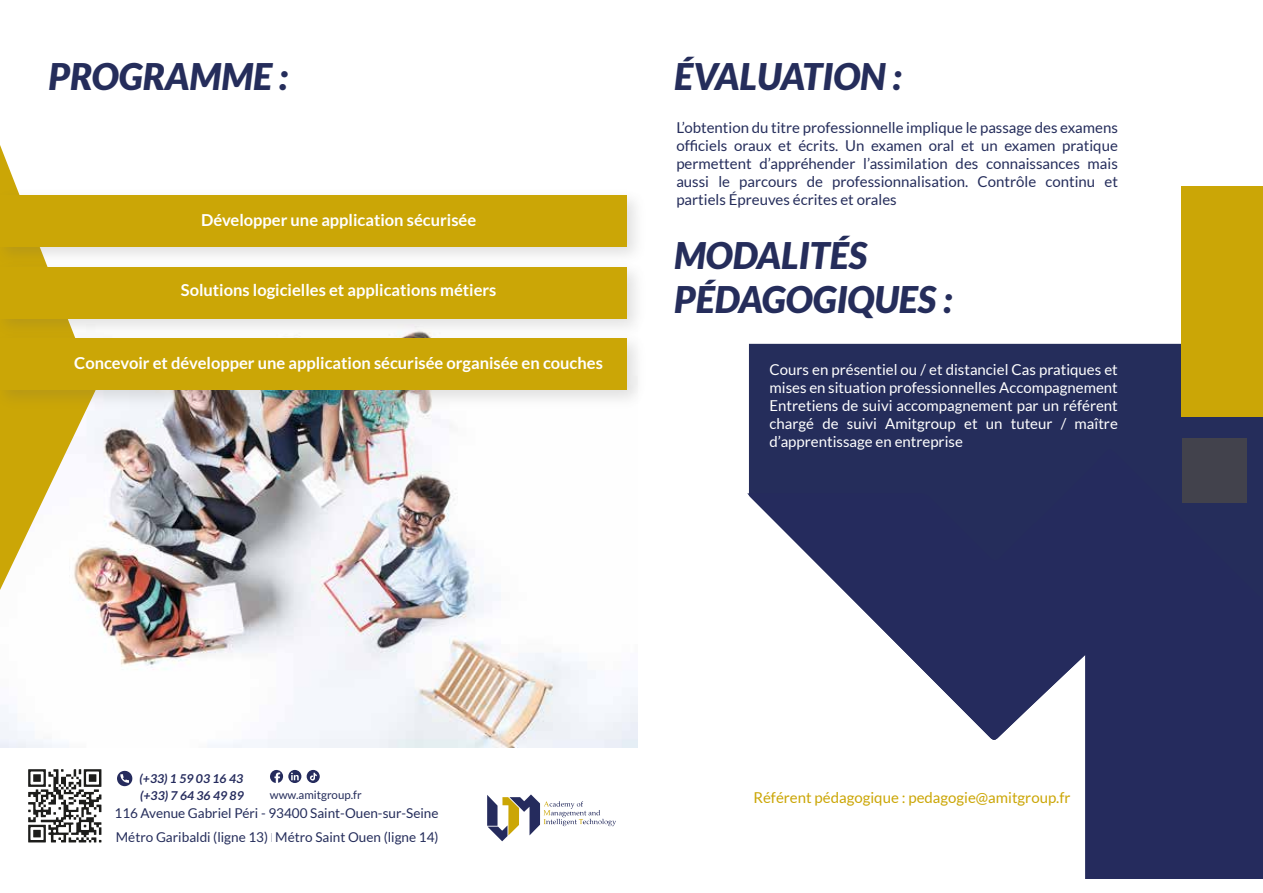
<style>
.page{position:relative;width:1263px;height:893px;background:#fff}
.page>*{position:absolute;margin:0;border:0;box-sizing:border-box;transform-origin:0 0}
.t1{font:italic 900 36.75px/44.1px "Lato";color:#252d5b}
.t2{font:700 16.5px "Lato";color:#fff}
.t3{font:15px/18px "Lato";color:#252d5b;text-align:justify}
.t4{font:15px/18px "Lato";color:#fff;text-align:justify}
.t5{font:15px "Lato";color:#cba606}
.t6{font:13.5px/23.5px "Lato";color:#252d5b}
.t7{font:italic 700 12.3px/17px "Lato";color:#252b5d}
.t8{font:11.55px "Lato";color:#252d5b}
</style>
<div class="page">
<img style="left:0;top:415px;width:637px;height:332px">
<svg style="left:28px;top:769px;width:74px;height:74px"></svg>
<svg style="left:307px;top:770px;width:13px;height:13px"></svg>
<svg style="left:270px;top:769px;width:31px;height:14px"></svg>
<svg style="left:117px;top:771px;width:15px;height:15px"></svg>
<svg style="left:487px;top:794px;width:129px;height:47px"></svg>
<div style="left:749px;top:344px;width:514px;height:104px;background:#252d5b"></div>
<svg style="left:0;top:145px;width:96px;height:445px"></svg>
<div style="left:1182px;top:438px;width:64px;height:64px;background:#42424c"></div>
<div style="left:1182px;top:187px;width:81px;height:230px;background:#cba606"></div>
<svg style="left:747px;top:448px;width:516px;height:431px;fill:#252d5d"></svg>
<img style="left:0;top:183px;width:636px;height:72px">
<div style="left:0;top:195px;width:627px;height:52px;background:#cba606"></div>
<img style="left:0;top:255px;width:636px;height:71px">
<div style="left:0;top:267px;width:627px;height:51px;background:#cba606"></div>
<img style="left:0;top:326px;width:638px;height:89px">
<div style="left:0;top:339px;width:627px;height:51px;background:#cba606"></div>
<h1 class="t1" style="left:48px;top:55px;width:241px">PROGRAMME :</h1>
<p class="t2" style="left:201px;top:210px;width:276px">Développer une application sécurisée</p>
<p class="t2" style="left:181px;top:280px;width:317px">Solutions logicielles et applications métiers</p>
<p class="t2" style="left:74px;top:353px;width:530px">Concevoir et développer une application sécurisée organisée en couches</p>
<h1 class="t1" style="left:674px;top:55px;width:229px">ÉVALUATION :</h1>
<p class="t3" style="left:676px;top:118px;width:443px">L’obtention du titre professionnelle implique le passage des examens officiels oraux et écrits. Un examen oral et un examen pratique permettent d’appréhender l’assimilation des connaissances mais aussi le parcours de professionnalisation. Contrôle continu et partiels Épreuves écrites et orales</p>
<h1 class="t1" style="left:674px;top:234px;width:279px">MODALITÉS<br>PÉDAGOGIQUES :</h1>
<p class="t4" style="left:769px;top:361px;width:350px">Cours en présentiel ou / et distanciel Cas pratiques et mises en situation professionnelles Accompagnement Entretiens de suivi accompagnement par un référent chargé de suivi Amitgroup et un tuteur / maître d’apprentissage en entreprise</p>
<p class="t7" style="left:140px;top:770px;width:106px">(+33) 1 59 03 16 43 (+33) 7 64 36 49 89</p>
<p class="t6" style="left:114px;top:801px;width:326px">116 Avenue Gabriel Péri - 93400 Saint-Ouen-sur-Seine<br>Métro Garibaldi (ligne 13) Métro Saint Ouen (ligne 14)</p>
<p class="t8" style="left:270px;top:789px;width:93px">www.amitgroup.fr</p>
<p class="t5" style="left:753px;top:789px;width:319px">Référent pédagogique : pedagogie@amitgroup.fr</p>
</div>
